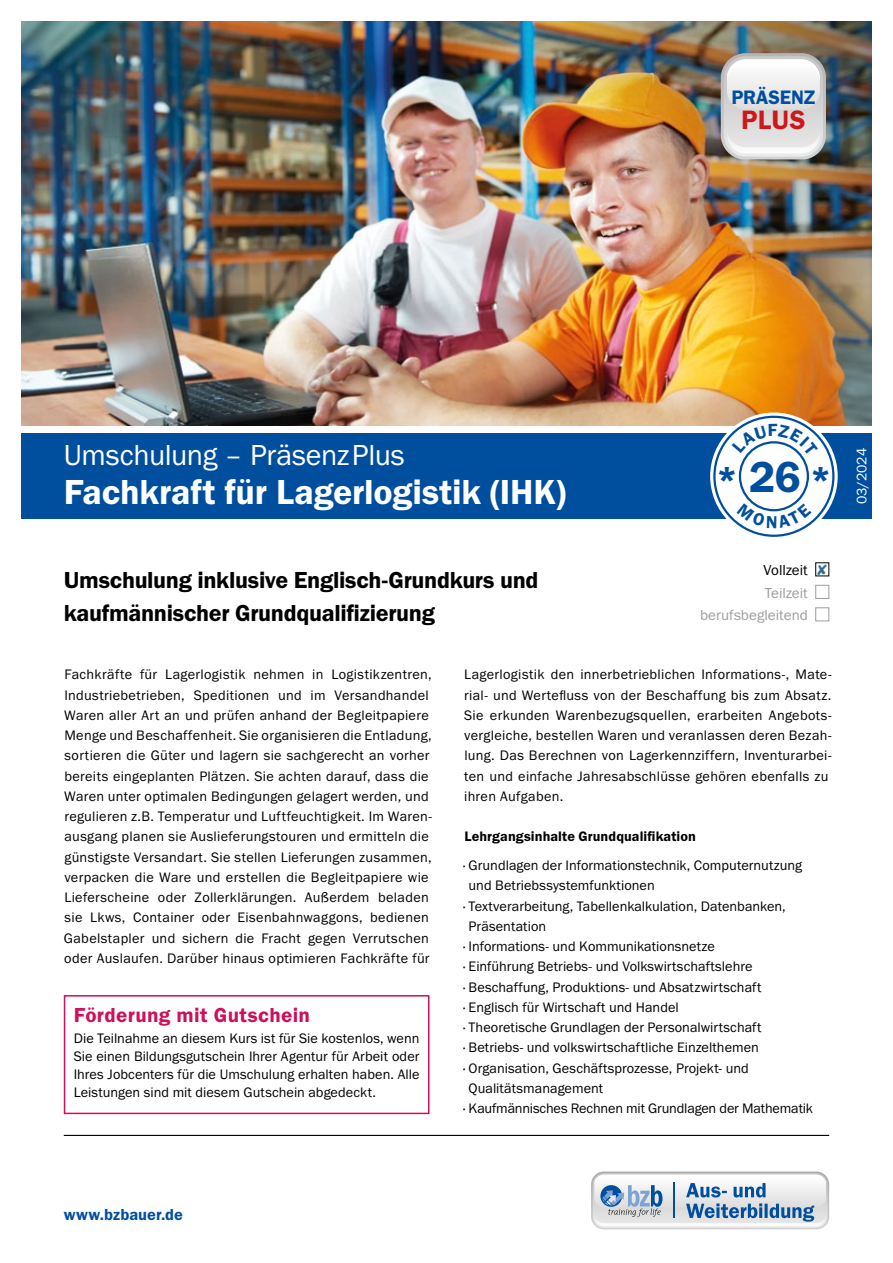
<style>
.page{position:relative;width:893px;height:1263px;background:#fff}
.page>*{position:absolute;margin:0;border:0;box-sizing:border-box;transform-origin:0 0}
.t1{font:600 36px "Franklin Gothic FS";letter-spacing:-.005em;color:#fff}
.t2{font:600 36px "Franklin Gothic FS";color:#004f9f}
.t3{font:30px "Franklin Gothic FS";letter-spacing:-.01em;color:#fff}
.t4{font:600 27.45px "Franklin Gothic FS";color:#cd1719}
.t5{font:600 24px/33px "Franklin Gothic FS";letter-spacing:-.015em;color:#000}
.t6{font:600 21px "Franklin Gothic FS";letter-spacing:.015em;color:#cf0e5c}
.t7{font:600 20.25px "Franklin Gothic FS";letter-spacing:-.005em;color:#004f9f}
.t8{font:600 16.5px "Franklin Gothic FS";color:#004f9f}
.t9{font:15px "Franklin Gothic FS";color:#9d9d9c}
.t10{font:15px "Franklin Gothic FS";letter-spacing:-.005em;color:#000}
.t11{font:14.25px/20.2px "Franklin Gothic FS";letter-spacing:.02em;color:#000}
.t12{font:14.25px "Franklin Gothic FS";color:#000}
.t13{font:14.25px "Franklin Gothic FS";letter-spacing:-.01em;color:#000}
.t14{font:600 14.25px "Franklin Gothic FS";letter-spacing:.005em;color:#000}
.t15{font:14.25px "Franklin Gothic FS";letter-spacing:.005em;color:#fff}
.s1{font-size:45px}
.s2{color:#356b93}
</style>
<div class="page">
<img style="left:21px;top:21px;width:851px;height:404px">
<div style="left:21px;top:434px;width:851px;height:85px;background:#004f9f"></div>
<hr style="left:64px;top:1135px;width:765px;height:1px;background:#000">
<div style="left:815px;top:562px;width:14px;height:14px;border:1px solid #000"></div>
<div style="left:815px;top:585px;width:14px;height:14px;background:#fff;border:1px solid #9d9d9c"></div>
<div style="left:815px;top:607px;width:14px;height:14px;background:#fff;border:1px solid #9d9d9c"></div>
<div style="left:710px;top:412px;width:128px;height:128px;background:#fff;border-radius:50%"></div>
<div style="left:713px;top:416px;width:121px;height:121px;border:2px solid #004f9f;border-radius:50%"></div>
<div style="left:739px;top:441px;width:70px;height:70px;border:2px solid #004f9f;border-radius:50%"></div>
<div style="left:64px;top:995px;width:365px;height:119px;border:2px solid #cf0e5c"></div>
<svg style="left:591px;top:1171px;width:238px;height:58px"></svg>
<svg style="left:721px;top:53px;width:105px;height:106px"></svg>
<svg style="left:732px;top:424px;width:86px;height:31px"></svg>
<svg style="left:737px;top:503px;width:74px;height:25px"></svg>
<h3 class="t7" style="left:731px;top:86px;width:86px">PRÄSENZ</h3>
<h3 class="t4" style="left:741px;top:104px;width:66px">PLUS</h3>
<h2 class="t3" style="left:64px;top:439px;width:342px">Umschulung – PräsenzPlus</h2>
<h1 class="t1" style="left:64px;top:472px;width:504px">Fachkraft für Lagerlogistik (IHK)</h1>
<h3 class="t5" style="left:64px;top:563px;width:476px">Umschulung inklusive Englisch-Grundkurs und kaufmännischer Grundqualifizierung</h3>
<h1 class="t2" style="left:716px;top:459px;width:116px">*<span class="s1">26</span>*</h1>
<p class="t10" style="left:764px;top:562px;width:65px">Vollzeit <span class="s2">✘</span></p>
<p class="t9" style="left:765px;top:584px;width:45px">Teilzeit</p>
<p class="t9" style="left:700px;top:607px;width:109px">berufsbegleitend</p>
<p class="t11" style="left:64px;top:665px;width:370px">Fachkräfte für Lagerlogistik nehmen in Logistikzentren, Industriebetrieben, Speditionen und im Versandhandel Waren aller Art an und prüfen anhand der Begleitpapiere Menge und Beschaffenheit. Sie organisieren die Entladung, sortieren die Güter und lagern sie sachgerecht an vorher bereits eingeplanten Plätzen. Sie achten darauf, dass die Waren unter optimalen Bedingungen gelagert werden, und regulieren z.B. Temperatur und Luftfeuchtigkeit. Im Waren&shy;ausgang planen sie Auslieferungstouren und ermitteln die gü nstigste Versandart. Sie stellen Lieferungen zusammen, verpacken die Ware und erstellen die Begleitpapiere wie Lieferscheine oder Zollerklärungen. Außerdem beladen sie Lkws, Container oder Eisenbahnwaggons, bedienen Gabelstapler und sichern die Fracht gegen Verrutschen oder Auslaufen. Darüber hinaus optimieren Fachkräfte für</p>
<p class="t11" style="left:464px;top:665px;width:369px">Lagerlogistik den innerbetrieblichen Informations-, Mate&shy;rial- und Wertefluss von der Beschaffung bis zum Absatz.<br>Sie erkunden Warenbezugsquellen, erarbeiten Angebots&shy;vergleiche, bestellen Waren und veranlassen deren Bezah&shy;lung. Das Berechnen von Lagerkennziffern, Inventurarbei&shy;ten und einfache Jahresabschlüsse gehören ebenfalls zu ihren Aufgaben.</p>
<p class="t14" style="left:464px;top:829px;width:233px">Lehrgangsinhalte Grundqualifikation</p>
<p class="t11" style="left:463px;top:855px;width:340px">· Grundlagen der Informationstechnik, Computernutzung</p>
<p class="t11" style="left:469px;top:876px;width:188px">und Betriebssystemfunktionen</p>
<p class="t12" style="left:463px;top:898px;width:324px">· Textverarbeitung, Tabellenkalkulation, Datenbanken,</p>
<p class="t11" style="left:469px;top:916px;width:79px">Präsentation</p>
<p class="t11" style="left:463px;top:936px;width:253px">· Informations- und Kommunikationsnetze</p>
<p class="t12" style="left:463px;top:959px;width:290px">· Einführung Betriebs- und Volkswirtschaftslehre</p>
<p class="t11" style="left:463px;top:977px;width:299px">· Beschaffung, Produktions- und Absatzwirtschaft</p>
<p class="t11" style="left:463px;top:997px;width:217px">· Englisch für Wirtschaft und Handel</p>
<p class="t11" style="left:463px;top:1017px;width:299px">· Theoretische Grundlagen der Personalwirtschaft</p>
<p class="t11" style="left:463px;top:1038px;width:297px">· Betriebs- und volkswirtschaftliche Einzelthemen</p>
<p class="t11" style="left:463px;top:1058px;width:287px">· Organisation, Geschäftsprozesse, Projekt- und</p>
<p class="t12" style="left:469px;top:1080px;width:136px">Qualitätsmanagement</p>
<p class="t13" style="left:463px;top:1100px;width:351px">· Kaufmännisches Rechnen mit Grundlagen der Mathematik</p>
<h3 class="t6" style="left:74px;top:1004px;width:238px">Förderung mit Gutschein</h3>
<p class="t11" style="left:74px;top:1029px;width:347px;line-height:18px;text-align:justify">Die Teilnahme an diesem Kurs ist für Sie kostenlos, wenn Sie einen Bildungsgutschein Ihrer Agentur für Arbeit oder Ihres Jobcenters für die Umschulung erhalten haben. Alle Leistungen sind mit diesem Gutschein abgedeckt.</p>
<p class="t15" style="left:854px;top:504px;width:58px;rotate:-90deg">03/2024</p>
<p class="t8" style="left:64px;top:1206px;width:121px">www.bzbauer.de</p>
</div>
